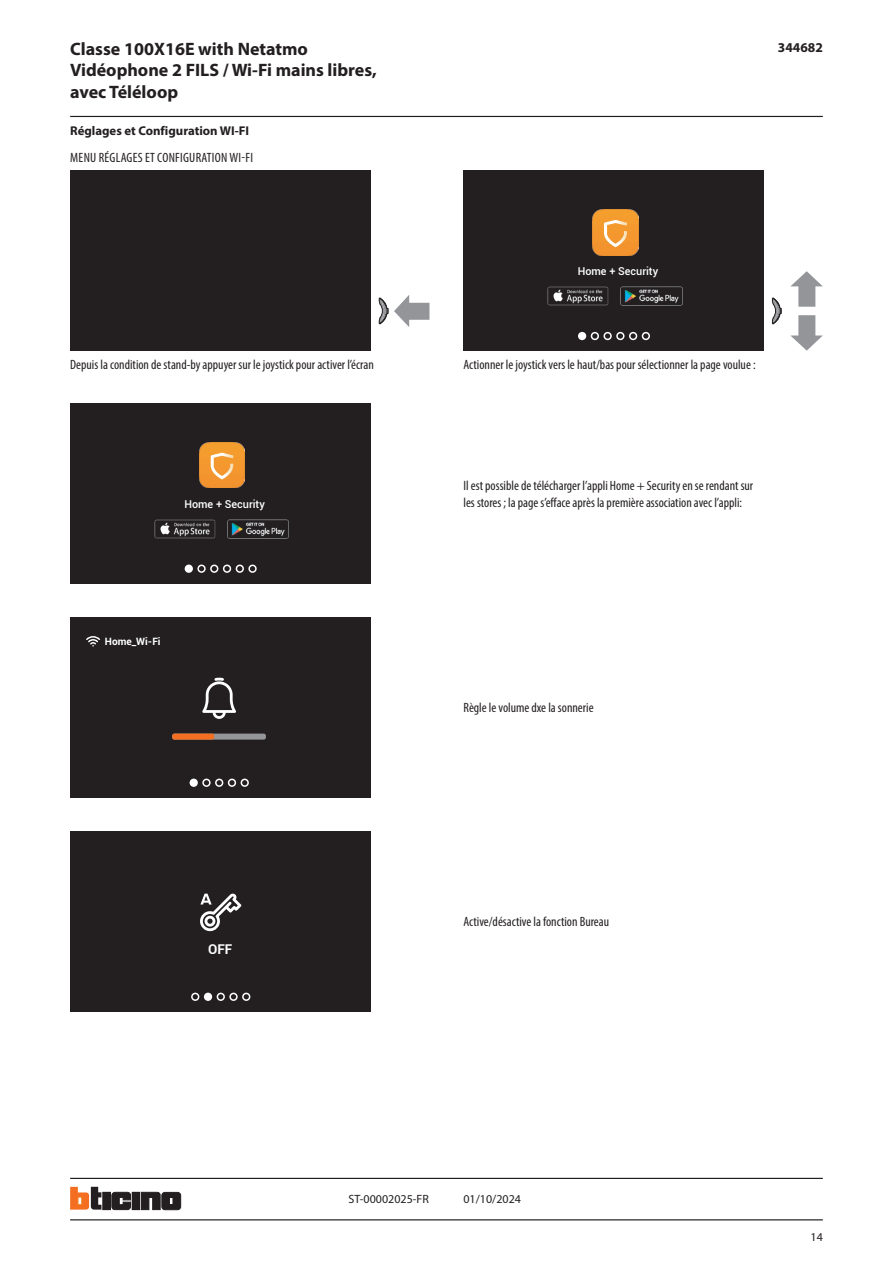
<style>
.page{position:relative;width:893px;height:1263px;background:#fff}
.page>*{position:absolute;margin:0;border:0;box-sizing:border-box;transform-origin:0 0}
.t1{font:700 18px/21.6px "Myriad Pro";color:#231f20}
.t2{font:condensed 13.5px/16.2px "Myriad Pro";color:#231f20}
.t3{font:condensed 13.5px "Myriad Pro";letter-spacing:.02em;color:#231f20}
.t4{font:700 13.5px "Myriad Pro";color:#231f20}
.t5{font:700 13.5px "Roboto";color:#fff}
.t6{font:700 12.75px "Myriad Pro";color:#231f20}
.t7{font:12px "Myriad Pro";color:#231f20}
.t8{font:500 10.95px "Roboto";color:#fff}
.t9{font:700 10.2px "Roboto";color:#fff}
</style>
<div class="page">
<hr style="left:70px;top:1219px;width:753px;height:1px;background:#231f20">
<hr style="left:70px;top:1178px;width:753px;height:1px;background:#231f20">
<div style="left:103px;top:1192px;width:7px;height:17px;background:#231f20"></div>
<div style="left:132px;top:1192px;width:8px;height:17px;background:#231f20"></div>
<svg style="left:141px;top:1192px;width:40px;height:18px"></svg>
<svg style="left:70px;top:1187px;width:31px;height:22px"></svg>
<svg style="left:112px;top:1192px;width:19px;height:18px"></svg>
<hr style="left:70px;top:116px;width:753px;height:1px;background:#231f20">
<svg style="left:772px;top:298px;width:10px;height:26px"></svg>
<svg style="left:379px;top:295px;width:50px;height:32px"></svg>
<svg style="left:790px;top:315px;width:33px;height:36px"></svg>
<svg style="left:790px;top:271px;width:33px;height:36px"></svg>
<div style="left:70px;top:171px;width:300px;height:180px;background:#231f20"></div>
<div style="left:70px;top:831px;width:300px;height:180px;background:#231f20"></div>
<div style="left:205px;top:993px;width:6px;height:7px;background:#fff;border-radius:50%"></div>
<div style="left:204px;top:993px;width:8px;height:8px;border:2px solid #fff;border-radius:50%"></div>
<div style="left:191px;top:993px;width:8px;height:8px;border:2px solid #fff;border-radius:50%"></div>
<div style="left:229px;top:993px;width:9px;height:8px;border:2px solid #fff;border-radius:50%"></div>
<div style="left:217px;top:993px;width:8px;height:8px;border:2px solid #fff;border-radius:50%"></div>
<div style="left:242px;top:993px;width:8px;height:8px;border:2px solid #fff;border-radius:50%"></div>
<svg style="left:200px;top:893px;width:41px;height:38px"></svg>
<div style="left:70px;top:617px;width:300px;height:180px;background:#231f20"></div>
<svg style="left:86px;top:636px;width:14px;height:10px"></svg>
<div style="left:190px;top:779px;width:7px;height:7px;background:#fff;border-radius:50%"></div>
<div style="left:190px;top:779px;width:8px;height:8px;border:2px solid #fff;border-radius:50%"></div>
<div style="left:215px;top:779px;width:8px;height:8px;border:2px solid #fff;border-radius:50%"></div>
<div style="left:202px;top:779px;width:9px;height:8px;border:2px solid #fff;border-radius:50%"></div>
<div style="left:228px;top:779px;width:8px;height:8px;border:2px solid #fff;border-radius:50%"></div>
<div style="left:172px;top:734px;width:94px;height:6px;background:#939598;border-radius:2px"></div>
<div style="left:172px;top:734px;width:42px;height:6px;background:#f36e21;border-radius:2px"></div>
<div style="left:241px;top:779px;width:8px;height:8px;border:2px solid #fff;border-radius:50%"></div>
<svg style="left:202px;top:677px;width:34px;height:42px"></svg>
<div style="left:463px;top:171px;width:300px;height:180px;background:#231f20"></div>
<img style="left:592px;top:210px;width:46px;height:45px">
<img style="left:621px;top:287px;width:61px;height:18px">
<div style="left:578px;top:332px;width:8px;height:8px;border:2px solid #fff;border-radius:50%"></div>
<div style="left:603px;top:332px;width:9px;height:8px;border:2px solid #fff;border-radius:50%"></div>
<div style="left:591px;top:332px;width:8px;height:8px;border:2px solid #fff;border-radius:50%"></div>
<div style="left:629px;top:332px;width:8px;height:8px;border:2px solid #fff;border-radius:50%"></div>
<div style="left:642px;top:332px;width:8px;height:8px;border:2px solid #fff;border-radius:50%"></div>
<div style="left:616px;top:332px;width:8px;height:8px;border:2px solid #fff;border-radius:50%"></div>
<img style="left:548px;top:287px;width:61px;height:19px">
<div style="left:70px;top:403px;width:300px;height:180px;background:#231f20"></div>
<img style="left:199px;top:442px;width:46px;height:46px">
<img style="left:227px;top:519px;width:62px;height:19px">
<div style="left:185px;top:565px;width:7px;height:7px;background:#fff;border-radius:50%"></div>
<div style="left:185px;top:565px;width:8px;height:8px;border:2px solid #fff;border-radius:50%"></div>
<div style="left:210px;top:565px;width:8px;height:8px;border:2px solid #fff;border-radius:50%"></div>
<div style="left:197px;top:565px;width:9px;height:8px;border:2px solid #fff;border-radius:50%"></div>
<div style="left:236px;top:565px;width:8px;height:8px;border:2px solid #fff;border-radius:50%"></div>
<div style="left:248px;top:565px;width:9px;height:8px;border:2px solid #fff;border-radius:50%"></div>
<div style="left:223px;top:565px;width:8px;height:8px;border:2px solid #fff;border-radius:50%"></div>
<img style="left:154px;top:519px;width:61px;height:19px">
<h1 class="t1" style="left:70px;top:37px;width:308px">Classe 100X16E with Netatmo<br>Vidéophone 2 FILS / Wi-Fi mains libres, avec Téléloop</h1>
<p class="t6" style="left:70px;top:122px;width:181px">Réglages et Configuration WI-FI</p>
<p class="t3" style="left:70px;top:149px;width:184px">MENU RÉGLAGES ET CONFIGURATION WI-FI</p>
<p class="t2" style="left:70px;top:357px;width:305px">Depuis la condition de stand‑by appuyer sur le joystick pour activer l’écran</p>
<p class="t8" style="left:184px;top:496px;width:82px">Home + Security</p>
<p class="t9" style="left:105px;top:634px;width:57px">Home_Wi-Fi</p>
<p class="t5" style="left:208px;top:939px;width:26px">OFF</p>
<p class="t4" style="left:778px;top:38px;width:46px">344682</p>
<p class="t8" style="left:578px;top:263px;width:82px">Home + Security</p>
<p class="t2" style="left:463px;top:357px;width:294px">Actionner le joystick vers le haut/bas pour sélectionner la page voulue :</p>
<p class="t2" style="left:463px;top:478px;width:291px">Il est possible de télécharger l’appli Home + Security en se rendant sur les stores ; la page s’efface après la première association avec l’appli:</p>
<p class="t2" style="left:463px;top:700px;width:132px">Règle le volume dxe la sonnerie</p>
<p class="t2" style="left:463px;top:914px;width:147px">Active/désactive la fonction Bureau</p>
<p class="t7" style="left:349px;top:1192px;width:82px">ST-00002025-FR</p>
<p class="t7" style="left:463px;top:1192px;width:59px">01/10/2024</p>
<p class="t7" style="left:810px;top:1229px;width:14px">14</p>
</div>
